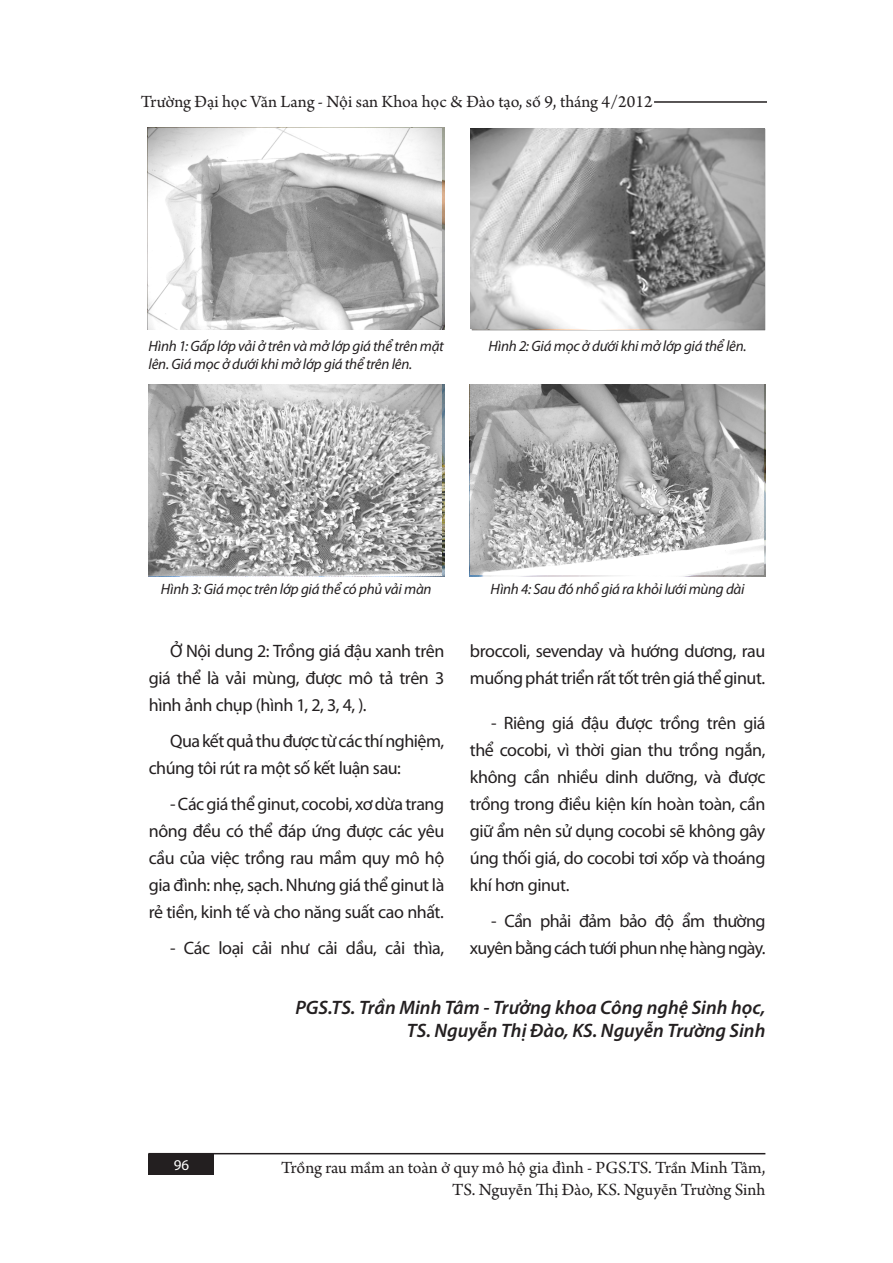
<style>
.page{position:relative;width:893px;height:1263px;background:#fff}
.page>*{position:absolute;margin:0;border:0;box-sizing:border-box;transform-origin:0 0}
.t1{font:italic 600 19.5px "Myriad Pro";color:#231f20}
.BodyContent{font:18px/27px "Myriad Pro";letter-spacing:-.025em;color:#231f20;text-align:justify}
.t2{font:18px/21.6px "Arno Pro";letter-spacing:-.005em;color:#231f20;text-align:right}
.t3{font:italic 15px/18px "Myriad Pro";letter-spacing:-.015em;color:#231f20}
.t4{font:700 15px "Calibri";color:#000}
.t5{font:15px "Myriad Pro";color:#fff}
.t6{font:700 14.85px "Calibri";color:#000}
.t7{font:700 12.9px "Calibri";color:#000;scale:1.23 1}
</style>
<div class="page">
<hr style="left:148px;top:1153px;width:617px;height:1px;background:#231f20">
<hr style="left:654px;top:101px;width:113px;height:2px;background:#231f20">
<div style="left:148px;top:1154px;width:66px;height:20px;background:#231f20"></div>
<img style="left:148px;top:128px;width:294px;height:202px">
<img style="left:470px;top:128px;width:294px;height:201px">
<img style="left:149px;top:385px;width:293px;height:190px">
<img style="left:470px;top:384px;width:294px;height:190px">
<p class="t2" style="left:141px;top:91px;width:513px">Trường Đại học Văn Lang - Nội san Khoa học &amp; Đào tạo, số 9, tháng 4/2012</p>
<p class="t3" style="left:148px;top:337px;width:297px">Hình 1: Gấp lớp vải ở trên và mở lớp giá thể trên mặt lên. Giá mọc ở dưới khi mở lớp giá thể trên lên.</p>
<p class="t4" style="left:271px;top:343px;width:41px">Hình 1</p>
<p class="t6" style="left:273px;top:343px;width:42px">Hình 1</p>
<p class="t3" style="left:489px;top:337px;width:260px">Hình 2: Giá mọc ở dưới khi mở lớp giá thể lên.</p>
<p class="t3" style="left:161px;top:580px;width:272px">Hình 3: Giá mọc trên lớp giá thể có phủ vải màn</p>
<p class="t7" style="left:270px;top:590px;width:36px">Hình 3</p>
<p class="BodyContent" style="left:149px;top:637px;width:297px;text-indent:21px">Ở Nội dung 2: Trồng giá đậu xanh trên giá thể là vải mùng, được mô tả trên 3 hình ảnh chụp (hình 1, 2, 3, 4, ).</p>
<p class="BodyContent" style="left:149px;top:727px;width:297px;text-indent:21px">Qua kết quả thu được từ các thí nghiệm, chúng tôi rút ra một số kết luận sau:</p>
<p class="BodyContent" style="left:149px;top:790px;width:297px;text-indent:21px">- Các giá thể ginut, cocobi, xơ dừa trang nông đều có thể đáp ứng được các yêu cầu của việc trồng rau mầm quy mô hộ gia đình: nhẹ, sạch. Nhưng giá thể ginut là rẻ tiền, kinh tế và cho năng suất cao nhất.</p>
<p class="BodyContent" style="left:170px;top:934px;width:276px">- Các loại cải như cải dầu, cải thìa,</p>
<p class="t3" style="left:491px;top:580px;width:256px">Hình 4: Sau đó nhổ giá ra khỏi lưới mùng dài</p>
<p class="BodyContent" style="left:470px;top:637px;width:297px">broccoli, sevenday và hướng dương, rau muống phát triển rất tốt trên giá thể ginut.</p>
<p class="BodyContent" style="left:470px;top:709px;width:297px;text-indent:21px">- Riêng giá đậu được trồng trên giá thể cocobi, vì thời gian thu trồng ngắn, không cần nhiều dinh dưỡng, và được trồng trong điều kiện kín hoàn toàn, cần giữ ẩm nên sử dụng cocobi sẽ không gây úng thối giá, do cocobi tơi xốp và thoáng khí hơn ginut.</p>
<p class="BodyContent" style="left:470px;top:907px;width:297px;text-align:right">- Cần phải đảm bảo độ ẩm thường xuyên bằng cách tưới phun nhẹ hàng ngày.</p>
<p class="t5" style="left:174px;top:1156px;width:17px">96</p>
<p class="t1" style="left:295px;top:995px;width:472px">PGS.TS. Trần Minh Tâm - Trưởng khoa Công nghệ Sinh học,</p>
<p class="t1" style="left:407px;top:1018px;width:360px">TS. Nguyễn Thị Đào, KS. Nguyễn Trường Sinh</p>
<p class="t2" style="left:281px;top:1158px;width:486px">Trồng rau mầm an toàn ở quy mô hộ gia đình - PGS.TS. Trần Minh Tâm,<br>TS. Nguyễn Thị Đào, KS. Nguyễn Trường Sinh</p>
</div>
